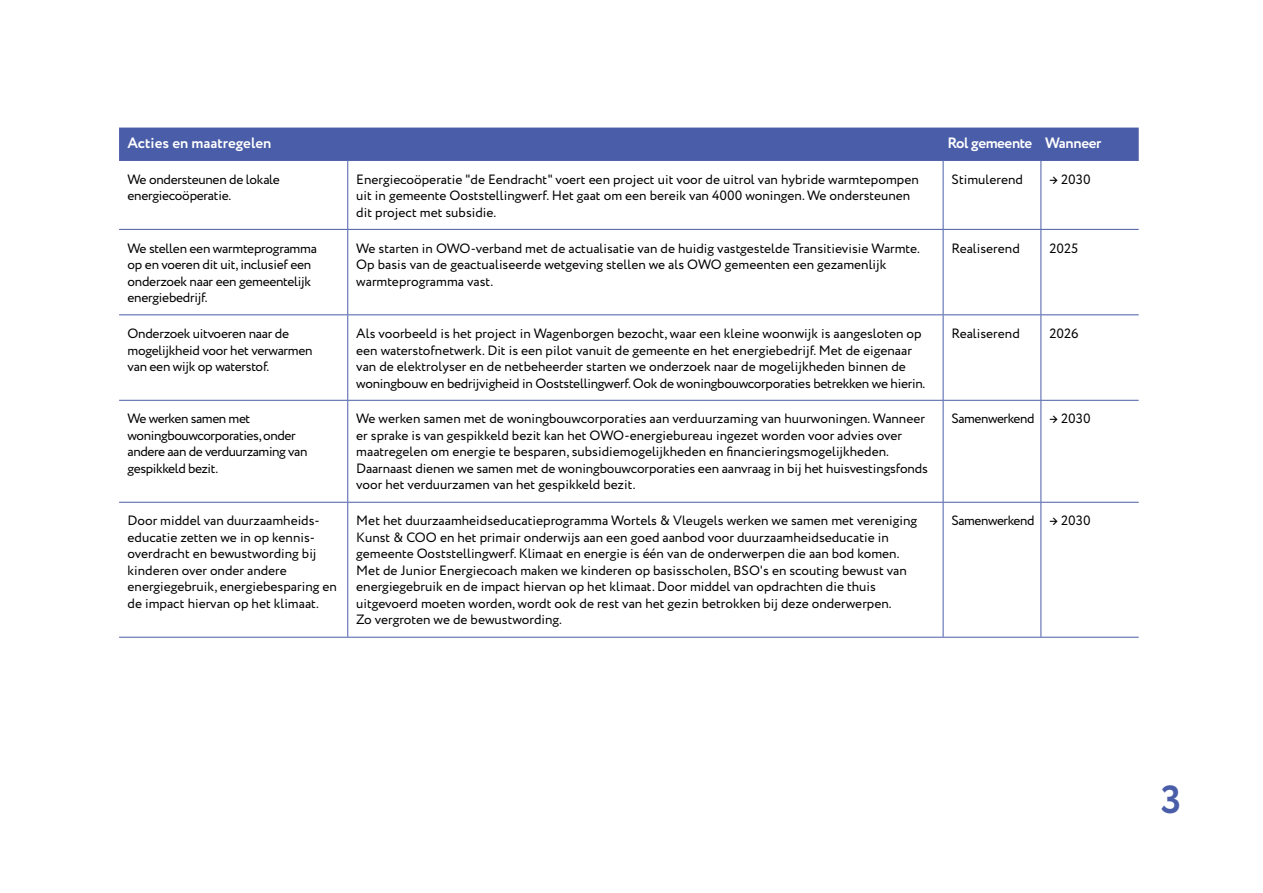
<style>
.page{position:relative;width:1263px;height:893px;background:#fff}
.page>*{position:absolute;margin:0;border:0;box-sizing:border-box;transform-origin:0 0}
.t1{font:700 39px "Circe";color:#4a5da8}
.t2{font:700 15px "Circe";color:#fff}
.t3{font:700 15px "Circe";letter-spacing:-.02em;color:#fff}
.t4{font:13.5px/16.5px "Circe";color:#000}
.t5{font:13.5px/16.5px "Circe";letter-spacing:-.02em;color:#000}
.t6{font:13.5px/16.5px "Circe";letter-spacing:-.03em;color:#000}
</style>
<div class="page">
<div style="left:119px;top:128px;width:1020px;height:32px;background:#4a5da8"></div>
<hr style="left:119px;top:160px;width:229px;height:1px;background:#4a5da8">
<hr style="left:348px;top:160px;width:595px;height:1px;background:#4a5da8">
<hr style="left:943px;top:160px;width:98px;height:1px;background:#4a5da8">
<hr style="left:1041px;top:160px;width:98px;height:1px;background:#4a5da8">
<hr style="left:119px;top:229px;width:229px;height:1px;background:#4a5da8">
<hr style="left:348px;top:229px;width:595px;height:1px;background:#4a5da8">
<hr style="left:943px;top:229px;width:98px;height:1px;background:#4a5da8">
<hr style="left:1041px;top:229px;width:98px;height:1px;background:#4a5da8">
<hr style="left:119px;top:314px;width:229px;height:1px;background:#4a5da8">
<hr style="left:348px;top:314px;width:595px;height:1px;background:#4a5da8">
<hr style="left:943px;top:314px;width:98px;height:1px;background:#4a5da8">
<hr style="left:1041px;top:314px;width:98px;height:1px;background:#4a5da8">
<hr style="left:119px;top:400px;width:229px;height:1px;background:#4a5da8">
<hr style="left:348px;top:400px;width:595px;height:1px;background:#4a5da8">
<hr style="left:943px;top:400px;width:98px;height:1px;background:#4a5da8">
<hr style="left:1041px;top:400px;width:98px;height:1px;background:#4a5da8">
<hr style="left:119px;top:502px;width:229px;height:1px;background:#4a5da8">
<hr style="left:348px;top:502px;width:595px;height:1px;background:#4a5da8">
<hr style="left:943px;top:502px;width:98px;height:1px;background:#4a5da8">
<hr style="left:1041px;top:502px;width:98px;height:1px;background:#4a5da8">
<hr style="left:119px;top:637px;width:229px;height:1px;background:#4a5da8">
<hr style="left:348px;top:637px;width:595px;height:1px;background:#4a5da8">
<hr style="left:943px;top:637px;width:98px;height:1px;background:#4a5da8">
<hr style="left:1041px;top:637px;width:98px;height:1px;background:#4a5da8">
<hr style="left:347px;top:161px;width:1px;height:68px;background:#4a5da8">
<hr style="left:943px;top:161px;width:1px;height:68px;background:#4a5da8">
<hr style="left:1040px;top:161px;width:1px;height:68px;background:#4a5da8">
<hr style="left:347px;top:230px;width:1px;height:84px;background:#4a5da8">
<hr style="left:943px;top:230px;width:1px;height:84px;background:#4a5da8">
<hr style="left:1040px;top:230px;width:1px;height:84px;background:#4a5da8">
<hr style="left:347px;top:315px;width:1px;height:85px;background:#4a5da8">
<hr style="left:943px;top:315px;width:1px;height:85px;background:#4a5da8">
<hr style="left:1040px;top:315px;width:1px;height:85px;background:#4a5da8">
<hr style="left:347px;top:401px;width:1px;height:101px;background:#4a5da8">
<hr style="left:943px;top:401px;width:1px;height:101px;background:#4a5da8">
<hr style="left:1040px;top:401px;width:1px;height:101px;background:#4a5da8">
<hr style="left:347px;top:503px;width:1px;height:134px;background:#4a5da8">
<hr style="left:943px;top:503px;width:1px;height:134px;background:#4a5da8">
<hr style="left:1040px;top:503px;width:1px;height:134px;background:#4a5da8">
<p class="t2" style="left:128px;top:132px;width:145px">Acties en maatregelen</p>
<p class="t3" style="left:947px;top:132px;width:156px">Rol gemeente Wanneer</p>
<p class="t5" style="left:128px;top:171px;width:154px">We ondersteunen de lokale energiecoöperatie.</p>
<p class="t4" style="left:356px;top:171px;width:564px">Energiecoöperatie "de Eendracht" voert een project uit voor de uitrol van hybride warmtepompen uit in gemeente Ooststellingwerf. Het gaat om een bereik van 4000 woningen. We ondersteunen dit project met subsidie.</p>
<p class="t4" style="left:952px;top:171px;width:73px">Stimulerend</p>
<p class="t4" style="left:1049px;top:171px;width:43px">→ 2030</p>
<p class="t5" style="left:128px;top:240px;width:191px">We stellen een warmteprogramma op en voeren dit uit, inclusief een onderzoek naar een gemeentelijk energiebedrijf.</p>
<p class="t4" style="left:356px;top:240px;width:565px">We starten in OWO-verband met de actualisatie van de huidig vastgestelde Transitievisie Warmte.<br>Op basis van de geactualiseerde wetgeving stellen we als OWO gemeenten een gezamenlijk warmteprogramma vast.</p>
<p class="t4" style="left:952px;top:240px;width:70px">Realiserend</p>
<p class="t4" style="left:1049px;top:240px;width:30px">2025</p>
<p class="t5" style="left:128px;top:326px;width:187px">Onderzoek uitvoeren naar de mogelijkheid voor het verwarmen van een wijk op waterstof.</p>
<p class="t4" style="left:356px;top:326px;width:571px">Als voorbeeld is het project in Wagenborgen bezocht, waar een kleine woonwijk is aangesloten op een waterstofnetwerk. Dit is een pilot vanuit de gemeente en het energiebedrijf. Met de eigenaar van de elektrolyser en de netbeheerder starten we onderzoek naar de mogelijkheden binnen de woningbouw en bedrijvigheid in Ooststellingwerf. Ook de woningbouwcorporaties betrekken we hierin.</p>
<p class="t4" style="left:952px;top:326px;width:70px">Realiserend</p>
<p class="t4" style="left:1049px;top:326px;width:31px">2026</p>
<p class="t6" style="left:128px;top:411px;width:181px">We werken samen met woningbouwcorporaties, onder andere aan de verduurzaming van gespikkeld bezit.</p>
<p class="t4" style="left:356px;top:411px;width:573px">We werken samen met de woningbouwcorporaties aan verduurzaming van huurwoningen. Wanneer er sprake is van gespikkeld bezit kan het OWO-energiebureau ingezet worden voor advies over maatregelen om energie te besparen, subsidiemogelijkheden en financieringsmogelijkheden.<br>Daarnaast dienen we samen met de woningbouwcorporaties een aanvraag in bij het huisvestingsfonds voor het verduurzamen van het gespikkeld bezit.</p>
<p class="t6" style="left:952px;top:411px;width:141px">Samenwerkend → 2030</p>
<p class="t4" style="left:128px;top:513px;width:211px">Door middel van duurzaamheids&shy;educatie zetten we in op kennis&shy;overdracht en bewustwording bij kinderen over onder andere energiegebruik, energiebesparing en de impact hiervan op het klimaat.</p>
<p class="t4" style="left:356px;top:513px;width:562px">Met het duurzaamheidseducatieprogramma Wortels &amp; Vleugels werken we samen met vereniging Kunst &amp; COO en het primair onderwijs aan een goed aanbod voor duurzaamheidseducatie in gemeente Ooststellingwerf. Klimaat en energie is één van de onderwerpen die aan bod komen.<br>Met de Junior Energiecoach maken we kinderen op basisscholen, BSO's en scouting bewust van energiegebruik en de impact hiervan op het klimaat. Door middel van opdrachten die thuis uitgevoerd moeten worden, wordt ook de rest van het gezin betrokken bij deze onderwerpen.<br>Zo vergroten we de bewustwording.</p>
<p class="t6" style="left:952px;top:513px;width:141px">Samenwerkend → 2030</p>
<h1 class="t1" style="left:1161px;top:773px;width:22px">3</h1>
</div>
